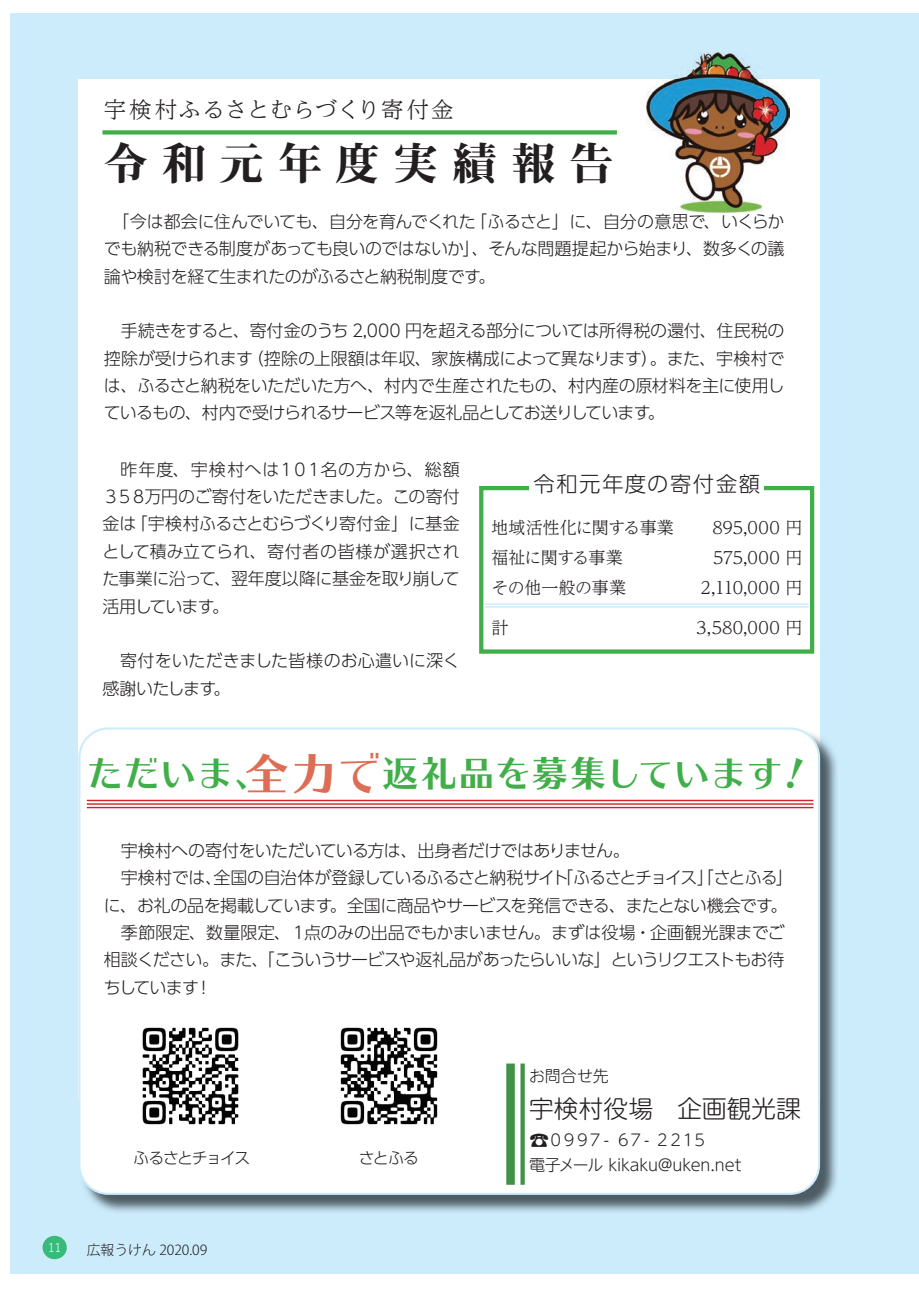
<style>
.page{position:relative;width:919px;height:1289px;background:#fff}
.page>*{position:absolute;margin:0;border:0;box-sizing:border-box;transform-origin:0 0}
.t1{font:44.7px "Midashi Min Pr 6 N MA31";letter-spacing:.295em;color:#231f20}
.t2{font:36.15px "Kan 415 Typos Std";letter-spacing:.015em;color:#40ae49}
.t3{font:300 24.45px "UD Shin M Go Pr 6 N";letter-spacing:.015em;color:#231f20}
.t4{font:300 22.35px "UD Reimin Pr 6 N";letter-spacing:.045em;color:#231f20}
.t5{font:300 21.3px "UD Shin Go Pr 6 N";letter-spacing:.07em;color:#231f20}
.t6{font:300 20.25px "UD Shin M Go Pr 6 N";color:#231f20}
.t7{font:300 16.95px/27.3px "UD Shin Go Pr 6 N";letter-spacing:-.03em;color:#231f20;text-align:right}
.t8{font:300 16.95px/27.3px "UD Shin Go Pr 6 N";letter-spacing:-.05em;color:#231f20}
.t9{font:300 16.95px "UD Shin Go Pr 6 N";letter-spacing:-.055em;color:#231f20}
.t10{font:300 16.95px/27.3px "UD Shin Go Pr 6 N";letter-spacing:.005em;color:#231f20}
.t11{font:300 16.95px/29.7px "UD Reimin Pr 6 N";letter-spacing:-.01em;color:#231f20}
.t12{font:300 16.95px/29.7px "UD Reimin Pr 6 N";letter-spacing:.01em;color:#231f20;text-align:right}
.t13{font:300 16.95px "UD Shin Go Pr 6 N";letter-spacing:.02em;color:#231f20}
.t14{font:300 15.9px "UD Shin M Go Pr 6 N";letter-spacing:-.02em;color:#231f20}
.t15{font:300 15.9px "UD Shin M Go Pr 6 N";letter-spacing:-.205em;color:#231f20}
.t16{font:300 15.9px "UD Shin Go Pr 6 N";letter-spacing:-.09em;color:#231f20}
.t17{font:300 13.8px "Koz Go Pro";color:#231f20}
.t18{font:11.7px "Yu Gothic";color:#fff}
.s1{font-size:44.7px;color:#dd6e55}
</style>
<div class="page">
<div style="left:11px;top:13px;width:895px;height:1260px;background:#ccecfb"></div>
<div style="left:78px;top:79px;width:742px;height:1021px;background:#fff"></div>
<div style="left:905px;top:13px;width:13px;height:1260px;background:#ccecfb"></div>
<img style="left:788px;top:738px;width:49px;height:474px">
<img style="left:84px;top:1183px;width:704px;height:29px">
<div style="left:79px;top:728px;width:740px;height:465px;background:#fff;border-radius:29px"></div>
<div style="left:506px;top:1063px;width:8px;height:121px;background:#3f9246"></div>
<svg style="left:520px;top:1063px;width:4px;height:121px"></svg>
<img style="left:142px;top:1027px;width:97px;height:98px">
<img style="left:340px;top:1027px;width:98px;height:98px">
<hr style="left:485px;top:603px;width:323px;height:1px;background:#ccecfb">
<hr style="left:485px;top:606px;width:323px;height:1px;background:#ccecfb">
<div style="left:479px;top:486px;width:335px;height:167px;border:4px solid #40ae49"></div>
<div style="left:529px;top:473px;width:234px;height:30px;background:#fff"></div>
<svg style="left:102px;top:130px;width:515px;height:4px;fill:#40ae49"></svg>
<img style="left:646px;top:53px;width:143px;height:160px">
<hr style="left:87px;top:799px;width:726px;height:2px;background:#d1232a">
<hr style="left:87px;top:803px;width:726px;height:1px;background:#d1232a">
<hr style="left:87px;top:806px;width:726px;height:2px;background:#d1232a">
<div style="left:43px;top:1235px;width:24px;height:24px;background:#39b97a;border-radius:50%"></div>
<h3 class="t4" style="left:104px;top:91px;width:351px">宇検村ふるさとむらづくり寄付金</h3>
<h1 class="t1" style="left:104px;top:129px;width:511px">令和元年度実績報告</h1>
<p class="t7" style="left:104px;top:207px;width:373px">　「今は都会に住んでいても、自分を育んでくれた</p>
<p class="t7" style="left:104px;top:235px;width:682px">でも納税できる制度があっても良いのではないか」、そんな問題提起から始まり、数多くの議</p>
<p class="t7" style="left:478px;top:262px;width:19px">。</p>
<p class="t7" style="left:470px;top:207px;width:316px">「ふるさと」に、自分の意思で、いくらか</p>
<p class="t7" style="left:104px;top:262px;width:379px">論や検討を経て生まれたのがふるさと納税制度です</p>
<p class="t7" style="left:104px;top:316px;width:682px">　手続きをすると、寄付金のうち 2,000 円を超える部分については所得税の還付、住民税の（控除の上限額は年収、家族構成によって異なります）。また、宇検村で</p>
<p class="t7" style="left:104px;top:344px;width:151px">控除が受けられます</p>
<p class="t7" style="left:104px;top:371px;width:682px">は、ふるさと納税をいただいた方へ、村内で生産されたもの、村内産の原材料を主に使用し</p>
<p class="t7" style="left:648px;top:398px;width:19px">。</p>
<p class="t8" style="left:104px;top:398px;width:548px">ているもの、村内で受けられるサービス等を返礼品としてお送りしています</p>
<p class="t7" style="left:102px;top:455px;width:359px">　昨年度、宇検村へは１０１名の方から、総額<br>３５８万円のご寄付をいただきました。この寄付「宇検村ふるさとむらづくり寄付金」に基金</p>
<p class="t7" style="left:102px;top:510px;width:35px">金は</p>
<p class="t10" style="left:102px;top:537px;width:359px">として積み立てられ、寄付者の皆様が選択され</p>
<p class="t7" style="left:102px;top:564px;width:359px">た事業に沿って、翌年度以降に基金を取り崩して</p>
<p class="t7" style="left:212px;top:592px;width:19px">。</p>
<p class="t9" style="left:102px;top:592px;width:114px">活用しています</p>
<p class="t10" style="left:213px;top:646px;width:248px;text-indent:-111px">　寄付をいただきました皆様のお心遣いに深く。</p>
<p class="t7" style="left:102px;top:674px;width:115px">感謝いたします</p>
<p class="t5" style="left:533px;top:466px;width:228px">令和元年度の寄付金額</p>
<p class="t11" style="left:491px;top:512px;width:184px">地域活性化に関する事業福祉に関する事業<br>その他一般の事業</p>
<p class="t11" style="left:491px;top:612px;width:19px">計</p>
<p class="t12" style="left:700px;top:512px;width:104px">895,000 円<br>575,000 円<br>2,110,000 円</p>
<p class="t11" style="left:696px;top:612px;width:108px">3,580,000 円</p>
<h2 class="t2" style="left:87px;top:753px;width:697px">ただいま<span class="s1">全力で</span>返礼品を募集しています</h2>
<h2 class="t2" style="left:776px;top:753px;width:38px">!</h2>
<h2 class="t2" style="left:233px;top:753px;width:38px">、</h2>
<p class="t8" style="left:556px;top:836px;width:238px;text-indent:-452px">　宇検村への寄付をいただいている方は、出身者だけではありません。<br>「ふるさとチョイス」「さとふる「</p>
<p class="t7" style="left:213px;top:863px;width:357px">全国の自治体が登録しているふるさと納税サイト</p>
<p class="t7" style="left:104px;top:863px;width:120px">　宇検村では、</p>
<p class="t7" style="left:330px;top:890px;width:445px">。全国に商品やサービスを発信できる、またとない機会です</p>
<p class="t7" style="left:304px;top:890px;width:482px;text-align:left;text-indent:-200px">に、お礼の品を掲載しています<br>点のみの出品でもかまいません。まずは役場・企画観光課までご</p>
<p class="t7" style="left:770px;top:890px;width:19px">。</p>
<p class="t13" style="left:104px;top:918px;width:205px">　季節限定、数量限定、１</p>
<p class="t9" style="left:104px;top:946px;width:682px">相談ください。また、「こういうサービスや返礼品があったらいいな」というリクエストもお待</p>
<p class="t7" style="left:195px;top:972px;width:19px">!</p>
<p class="t7" style="left:104px;top:972px;width:97px">ちしています</p>
<p class="t16" style="left:133px;top:1144px;width:119px">ふるさとチョイス</p>
<p class="t18" style="left:48px;top:1237px;width:15px">11</p>
<p class="t17" style="left:87px;top:1240px;width:122px">広報うけん 2020.09</p>
<p class="t16" style="left:359px;top:1144px;width:62px">さとふる</p>
<p class="t14" style="left:529px;top:1063px;width:81px">お問合せ先</p>
<h3 class="t3" style="left:529px;top:1088px;width:273px">宇検村役場　企画観光課</h3>
<p class="t15" style="left:547px;top:1127px;width:161px">０９９７- ６７- ２２１５</p>
<p class="t6" style="left:529px;top:1123px;width:22px">☎</p>
<p class="t14" style="left:529px;top:1151px;width:214px">電子メール kikaku@uken.net</p>
</div>
